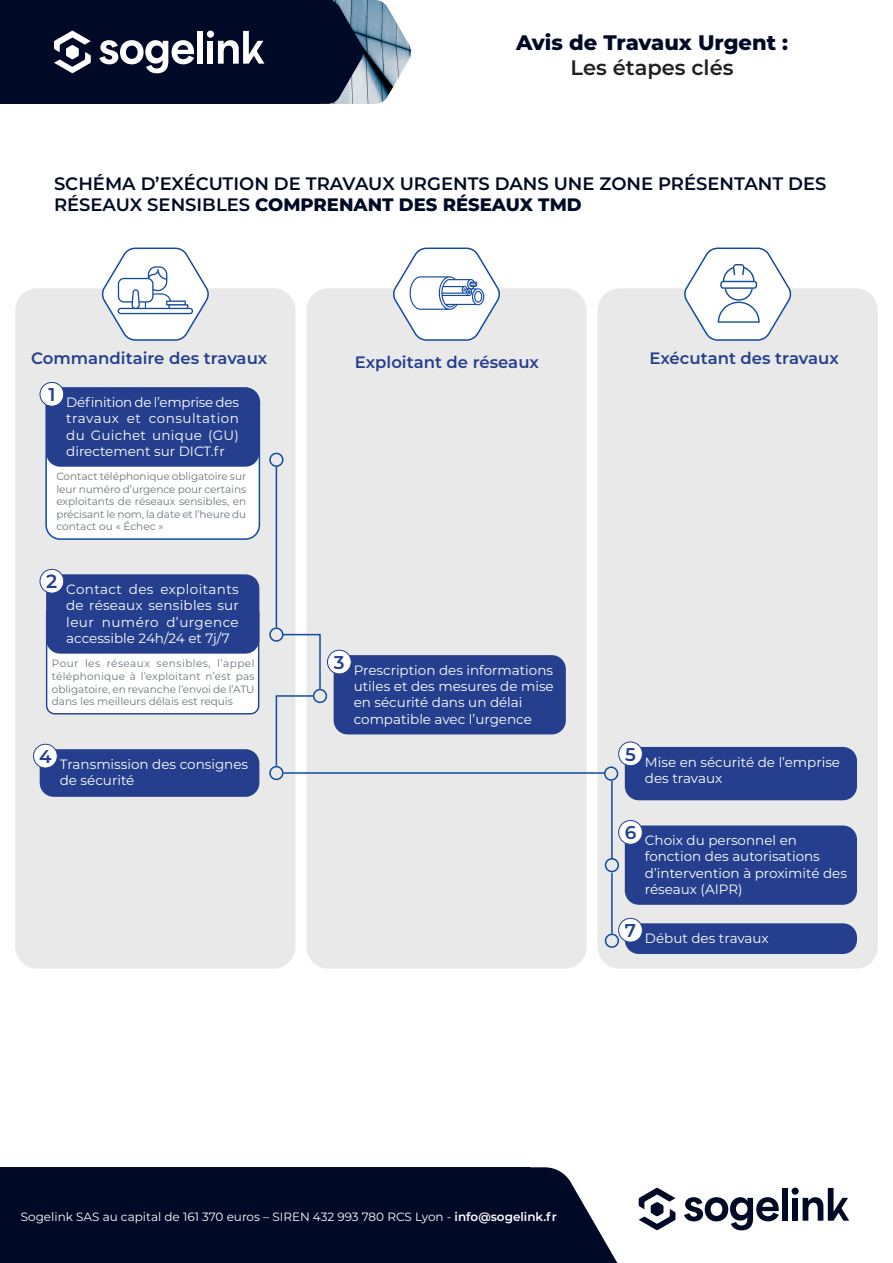
<style>
.page{position:relative;width:893px;height:1263px;background:#fff}
.page>*{position:absolute;margin:0;border:0;box-sizing:border-box;transform-origin:0 0}
.t1{font:800 21px "Montserrat";color:#000926}
.t2{font:600 21px "Montserrat";color:#231f20}
.t3{font:600 19.05px "Montserrat";color:#253f8e}
.t4{font:600 18.45px "Montserrat";color:#253f8e}
.t5{font:600 18px/21.6px "Montserrat";color:#000926}
.t6{font:600 16.5px "Montserrat";color:#253f8e}
.Style_de_paragraphe_1{font:13.5px/16.2px "Montserrat";color:#fff}
.t7{font:12px "Montserrat";color:#fff}
.t8{font:10.5px/12.6px "Montserrat";color:#6c757d;text-align:justify}
.s1{font-weight:800}
.s2{font-weight:600}
</style>
<div class="page">
<div style="left:15px;top:288px;width:280px;height:681px;background:#e9e9ea;border-radius:22px"></div>
<div style="left:306px;top:288px;width:281px;height:681px;background:#e9e9ea;border-radius:22px"></div>
<div style="left:598px;top:288px;width:280px;height:681px;background:#e9e9ea;border-radius:22px"></div>
<svg style="left:393px;top:247px;width:107px;height:94px"></svg>
<svg style="left:102px;top:247px;width:107px;height:94px"></svg>
<svg style="left:684px;top:247px;width:108px;height:94px"></svg>
<div style="left:0;top:0;width:320px;height:104px;background:#000926"></div>
<svg style="left:54px;top:31px;width:37px;height:42px"></svg>
<svg style="left:99px;top:40px;width:95px;height:33px"></svg>
<div style="left:197px;top:31px;width:6px;height:33px;background:#fff"></div>
<div style="left:208px;top:41px;width:5px;height:23px;background:#fff"></div>
<div style="left:207px;top:31px;width:7px;height:7px;background:#fff;border-radius:50%"></div>
<svg style="left:218px;top:0;width:194px;height:104px"></svg>
<svg style="left:529px;top:1167px;width:89px;height:96px"></svg>
<div style="left:0;top:1167px;width:529px;height:96px;background:#000926"></div>
<svg style="left:639px;top:1188px;width:36px;height:42px"></svg>
<svg style="left:684px;top:1197px;width:95px;height:33px"></svg>
<div style="left:782px;top:1188px;width:6px;height:33px;background:#000926"></div>
<div style="left:792px;top:1198px;width:6px;height:23px;background:#000926"></div>
<div style="left:792px;top:1187px;width:7px;height:8px;background:#000926;border-radius:50%"></div>
<svg style="left:803px;top:1188px;width:46px;height:33px"></svg>
<div style="left:46px;top:388px;width:213px;height:151px;background:#fff;border-radius:14px"></div>
<div style="left:45px;top:387px;width:215px;height:153px;border:2px solid #124aa1;border-radius:14px"></div>
<div style="left:46px;top:387px;width:213px;height:80px;background:#253f8e;border-radius:14px"></div>
<div style="left:334px;top:655px;width:232px;height:79px;background:#253f8e;border-radius:14px"></div>
<div style="left:625px;top:747px;width:232px;height:53px;background:#253f8e;border-radius:14px"></div>
<div style="left:625px;top:825px;width:232px;height:80px;background:#253f8e;border-radius:14px"></div>
<div style="left:625px;top:923px;width:232px;height:31px;background:#253f8e;border-radius:14px"></div>
<div style="left:40px;top:749px;width:219px;height:48px;background:#253f8e;border-radius:14px"></div>
<div style="left:40px;top:382px;width:24px;height:24px;background:#fff;border-radius:50%"></div>
<div style="left:40px;top:382px;width:24px;height:24px;border:1px solid #253f8e;border-radius:50%"></div>
<div style="left:327px;top:650px;width:24px;height:24px;background:#fff;border-radius:50%"></div>
<div style="left:327px;top:650px;width:25px;height:24px;border:1px solid #253f8e;border-radius:50%"></div>
<div style="left:619px;top:742px;width:23px;height:24px;background:#fff;border-radius:50%"></div>
<div style="left:618px;top:742px;width:25px;height:24px;border:1px solid #253f8e;border-radius:50%"></div>
<div style="left:619px;top:820px;width:23px;height:24px;background:#fff;border-radius:50%"></div>
<div style="left:618px;top:820px;width:25px;height:25px;border:1px solid #253f8e;border-radius:50%"></div>
<div style="left:619px;top:918px;width:23px;height:24px;background:#fff;border-radius:50%"></div>
<div style="left:618px;top:918px;width:25px;height:24px;border:1px solid #253f8e;border-radius:50%"></div>
<div style="left:34px;top:744px;width:23px;height:24px;background:#fff;border-radius:50%"></div>
<div style="left:33px;top:744px;width:25px;height:24px;border:1px solid #253f8e;border-radius:50%"></div>
<div style="left:269px;top:453px;width:15px;height:14px;border:2px solid #124aa1;border-radius:50%"></div>
<div style="left:269px;top:627px;width:15px;height:15px;border:2px solid #124aa1;border-radius:50%"></div>
<div style="left:313px;top:689px;width:14px;height:14px;border:2px solid #124aa1;border-radius:50%"></div>
<div style="left:269px;top:766px;width:15px;height:14px;border:2px solid #124aa1;border-radius:50%"></div>
<div style="left:604px;top:766px;width:14px;height:15px;border:2px solid #124aa1;border-radius:50%"></div>
<div style="left:605px;top:858px;width:14px;height:14px;border:2px solid #124aa1;border-radius:50%"></div>
<div style="left:605px;top:933px;width:14px;height:15px;border:2px solid #124aa1;border-radius:50%"></div>
<hr style="left:276px;top:467px;width:1px;height:160px;background:#124aa1">
<svg style="left:281px;top:633px;width:40px;height:57px"></svg>
<hr style="left:277px;top:695px;width:36px;height:2px;background:#124aa1">
<hr style="left:284px;top:772px;width:320px;height:2px;background:#124aa1">
<hr style="left:276px;top:695px;width:1px;height:71px;background:#124aa1">
<hr style="left:611px;top:781px;width:2px;height:78px;background:#124aa1">
<hr style="left:611px;top:873px;width:2px;height:60px;background:#124aa1">
<div style="left:47px;top:605px;width:212px;height:109px;background:#fff;border-radius:8px"></div>
<div style="left:46px;top:604px;width:213px;height:110px;border:1px solid #253f8e;border-radius:8px"></div>
<div style="left:46px;top:574px;width:213px;height:80px;background:#253f8e;border-radius:14px"></div>
<div style="left:40px;top:569px;width:24px;height:24px;background:#fff;border-radius:50%"></div>
<div style="left:40px;top:569px;width:24px;height:24px;border:1px solid #253f8e;border-radius:50%"></div>
<p class="t1" style="left:516px;top:27px;width:274px">Avis de Travaux Urgent :</p>
<p class="t2" style="left:571px;top:52px;width:164px">Les étapes clés</p>
<p class="t5" style="left:54px;top:172px;width:774px">SCHÉMA D’EXÉCUTION DE TRAVAUX URGENTS DANS UNE ZONE PRÉSENTANT DES<br>RÉSEAUX SENSIBLES <span class="s1">COMPRENANT DES RÉSEAUX TMD</span></p>
<p class="t6" style="left:31px;top:346px;width:238px">Commanditaire des travaux</p>
<p class="t6" style="left:355px;top:350px;width:186px">Exploitant de réseaux</p>
<p class="t6" style="left:649px;top:346px;width:191px">Exécutant des travaux</p>
<p class="t4" style="left:48px;top:382px;width:9px">1</p>
<p class="Style_de_paragraphe_1" style="left:66px;top:394px;width:174px;text-align:justify">Défi nition de l’emprise des travaux et consultation du Guichet unique (GU) directement sur DICT.fr</p>
<p class="t8" style="left:56px;top:469px;width:191px">Contact téléphonique obligatoire sur leur numéro d’urgence pour certains exploitants de réseaux sensibles, en précisant le nom, la date et l’heure du contact ou « Échec »</p>
<p class="t3" style="left:46px;top:568px;width:13px">2</p>
<p class="Style_de_paragraphe_1" style="left:66px;top:581px;width:174px;text-align:justify">Contact des exploitants de réseaux sensibles sur leur numéro d’urgence accessible 24h/24 et 7j/7</p>
<p class="t8" style="left:52px;top:657px;width:204px">Pour les réseaux sensibles, l’appel téléphonique à l’exploitant n’est pas obligatoire, en revanche l’envoi de l’ATU dans les meilleurs délais est requis</p>
<p class="t4" style="left:39px;top:743px;width:14px">4</p>
<p class="Style_de_paragraphe_1" style="left:60px;top:756px;width:190px">Transmission des consignes de sécurité</p>
<p class="t4" style="left:334px;top:649px;width:12px">3</p>
<p class="Style_de_paragraphe_1" style="left:354px;top:661px;width:202px">Prescription des informations utiles et des mesures de mise en sécurité dans un délai compatible avec l’urgence</p>
<p class="t4" style="left:625px;top:741px;width:12px">5</p>
<p class="Style_de_paragraphe_1" style="left:645px;top:753px;width:197px">Mise en sécurité de l’emprise des travaux</p>
<p class="t4" style="left:625px;top:820px;width:13px">6</p>
<p class="t4" style="left:625px;top:917px;width:13px">7</p>
<p class="Style_de_paragraphe_1" style="left:645px;top:832px;width:204px">Choix du personnel en fonction des autorisations d’intervention à proximité des réseaux (AIPR)</p>
<p class="Style_de_paragraphe_1" style="left:645px;top:930px;width:125px">Début des travaux</p>
<p class="t7" style="left:21px;top:1208px;width:537px">Sogelink SAS au capital de 161 370 euros – SIREN 432 993 780 RCS Lyon - <span class="s2">info@sogelink.fr</span></p>
</div>
